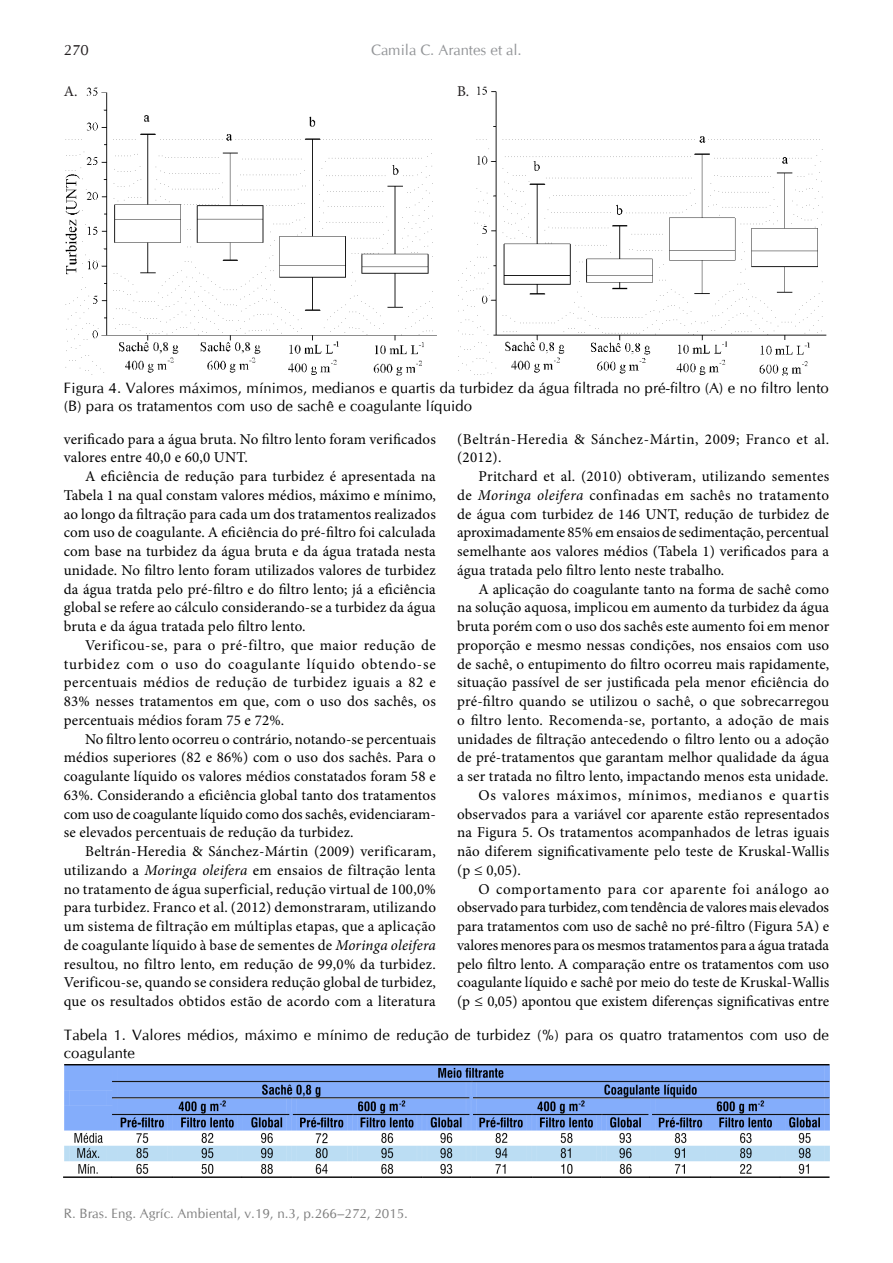
<style>
.page{position:relative;width:893px;height:1263px;background:#fff}
.page>*{position:absolute;margin:0;border:0;box-sizing:border-box;transform-origin:0 0}
.List_Paragraph{font:15px/18.8px "Minion Pro";letter-spacing:.01em;color:#000;text-align:justify}
.t1{font:15px/18.6px "CG Omega";letter-spacing:.01em;color:#000}
.List_Paragraph-2{font:15px/18.8px "Minion Pro";letter-spacing:.04em;color:#000}
.t2{font:15px "CG Omega";color:#939598}
.t3{font:15px "Minion Pro";color:#231f20}
.t4{font:700 15px "CG Omega";color:#231f20}
.t5{font:13.5px "CG Omega";color:#808080}
.s1{font-style:italic}
</style>
<div class="page">
<img style="left:65px;top:86px;width:762px;height:290px">
<img style="left:64px;top:1065px;width:765px;height:113px">
<p class="t4" style="left:64px;top:41px;width:26px">270</p>
<p class="t2" style="left:371px;top:41px;width:152px">Camila C. Arantes et al.</p>
<p class="t3" style="left:64px;top:81px;width:15px">A.</p>
<p class="t3" style="left:457px;top:81px;width:13px">B.</p>
<p class="t1" style="left:64px;top:379px;width:767px">Figura 4. Valores máximos, mínimos, medianos e quartis da turbidez da água filtrada no pré-filtro (A) e no filtro lento (B) para os tratamentos com uso de sachê e coagulante líquido</p>
<p class="List_Paragraph" style="left:64px;top:429px;width:374px">verificado para a água bruta. No filtro lento foram verificados valores entre 40,0 e 60,0 UNT.</p>
<p class="List_Paragraph" style="left:64px;top:467px;width:374px;text-indent:21px">A eficiência de redução para turbidez é apresentada na Tabela 1 na qual constam valores médios, máximo e mínimo, ao longo da filtração para cada um dos tratamentos realizados com uso de coagulante. A eficiência do pré-filtro foi calculada com base na turbidez da água bruta e da água tratada nesta unidade. No filtro lento foram utilizados valores de turbidez da água tratda pelo pré-filtro e do filtro lento; já a eficiência global se refere ao cálculo considerando-se a turbidez da água bruta e da água tratada pelo filtro lento.</p>
<p class="List_Paragraph" style="left:64px;top:636px;width:374px;text-indent:21px">Verificou-se, para o pré-filtro, que maior redução de turbidez com o uso do coagulante líquido obtendo-se percentuais médios de redução de turbidez iguais a 82 e 83% nesses tratamentos em que, com o uso dos sachês, os percentuais médios foram 75 e 72%.</p>
<p class="List_Paragraph" style="left:64px;top:729px;width:374px;text-indent:21px">No filtro lento ocorreu o contrário, notando-se percentuais médios superiores (82 e 86%) com o uso dos sachês. Para o coagulante líquido os valores médios constatados foram 58 e 63%. Considerando a eficiência global tanto dos tratamentos com uso de coagulante líquido como dos sachês, evidenciaram&shy;se elevados percentuais de redução da turbidez.</p>
<p class="List_Paragraph" style="left:64px;top:842px;width:374px;text-indent:21px">Beltrán-Heredia &amp; Sánchez-Mártin (2009) verificaram, utilizando a <span class="s1">Moringa oleifera</span> em ensaios de filtração lenta no tratamento de água superficial, redução virtual de 100,0% para turbidez. Franco et al. (2012) demonstraram, utilizando um sistema de filtração em múltiplas etapas, que a aplicação de coagulante líquido à base de sementes de <span class="s1">Moringa oleifera </span>resultou, no filtro lento, em redução de 99,0% da turbidez.<br>Verificou-se, quando se considera redução global de turbidez, que os resultados obtidos estão de acordo com a literatura</p>
<p class="List_Paragraph-2" style="left:457px;top:429px;width:374px">(Beltrán-Heredia &amp; Sánchez-Mártin, 2009; Franco et al. (2012).</p>
<p class="List_Paragraph" style="left:457px;top:467px;width:374px;text-indent:21px">Pritchard et al. (2010) obtiveram, utilizando sementes de <span class="s1">Moringa oleifera</span> confinadas em sachês no tratamento de água com turbidez de 146 UNT, redução de turbidez de aproximadamente 85% em ensaios de sedimentação, percentual semelhante aos valores médios (Tabela 1) verificados para a água tratada pelo filtro lento neste trabalho.</p>
<p class="List_Paragraph" style="left:457px;top:579px;width:374px;text-indent:21px">A aplicação do coagulante tanto na forma de sachê como na solução aquosa, implicou em aumento da turbidez da água bruta porém com o uso dos sachês este aumento foi em menor proporção e mesmo nessas condições, nos ensaios com uso de sachê, o entupimento do filtro ocorreu mais rapidamente, situação passível de ser justificada pela menor eficiência do pré-filtro quando se utilizou o sachê, o que sobrecarregou o filtro lento. Recomenda-se, portanto, a adoção de mais unidades de filtração antecedendo o filtro lento ou a adoção de pré-tratamentos que garantam melhor qualidade da água a ser tratada no filtro lento, impactando menos esta unidade.</p>
<p class="List_Paragraph" style="left:457px;top:786px;width:374px;text-indent:21px">Os valores máximos, mínimos, medianos e quartis observados para a variável cor aparente estão representados na Figura 5. Os tratamentos acompanhados de letras iguais não diferem significativamente pelo teste de Kruskal-Wallis (p ≤ 0,05).</p>
<p class="List_Paragraph" style="left:457px;top:879px;width:374px;text-indent:21px">O comportamento para cor aparente foi análogo ao observado para turbidez, com tendência de valores mais elevados para tratamentos com uso de sachê no pré-filtro (Figura 5A) e valores menores para os mesmos tratamentos para a água tratada pelo filtro lento. A comparação entre os tratamentos com uso coagulante líquido e sachê por meio do teste de Kruskal-Wallis (p ≤ 0,05) apontou que existem diferenças significativas entre</p>
<p class="t1" style="left:64px;top:1025px;width:766px">Tabela 1. Valores médios, máximo e mínimo de redução de turbidez (%) para os quatro tratamentos com uso de coagulante</p>
<p class="t5" style="left:64px;top:1205px;width:346px">R. Bras. Eng. Agríc. Ambiental, v.19, n.3, p.266–272, 2015.</p>
</div>
